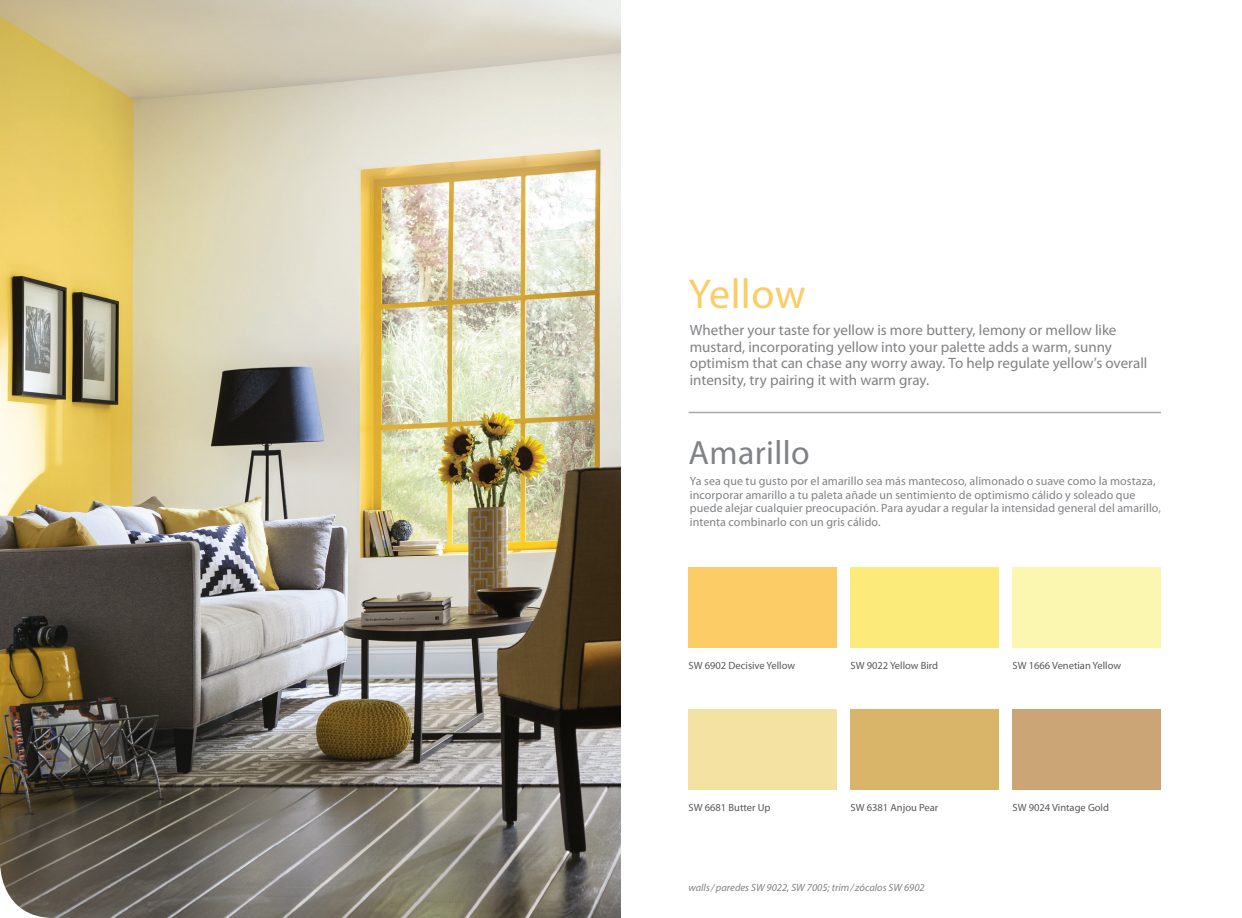
<style>
.page{position:relative;width:1242px;height:918px;background:#fff}
.page>*{position:absolute;margin:0;border:0;box-sizing:border-box;transform-origin:0 0}
.t1{font:42px "Myriad Pro";letter-spacing:.005em;color:#fccd66}
.t2{font:33.75px "Myriad Pro";letter-spacing:.01em;color:#808285}
.t3{font:15px/16.5px "Myriad Pro";color:#808285}
.t4{font:12px/13.5px "Myriad Pro";letter-spacing:.005em;color:#808285}
.t5{font:10.5px "Myriad Pro";color:#57585a}
.t6{font:italic 10.5px "Myriad Pro";color:#808285}
</style>
<div class="page">
<img style="left:0;top:0;width:621px;height:918px">
<hr style="left:688px;top:412px;width:473px;height:1px;background:#a8a9ad">
<div style="left:688px;top:567px;width:149px;height:81px;background:#fccd66"></div>
<div style="left:850px;top:567px;width:149px;height:81px;background:#fbeb7a"></div>
<div style="left:1012px;top:567px;width:149px;height:81px;background:#fbf7b0"></div>
<div style="left:688px;top:709px;width:149px;height:81px;background:#f3e2a1"></div>
<div style="left:850px;top:709px;width:149px;height:81px;background:#d9b569"></div>
<div style="left:1012px;top:709px;width:149px;height:81px;background:#cba576"></div>
<h1 class="t1" style="left:688px;top:271px;width:119px">Yellow</h1>
<p class="t3" style="left:690px;top:322px;width:459px">Whether your taste for yellow is more buttery, lemony or mellow like mustard, incorporating yellow into your palette adds a warm, sunny optimism that can chase any worry away. To help regulate yellow’s overall intensity, try pairing it with warm gray.</p>
<h2 class="t2" style="left:688px;top:434px;width:123px">Amarillo</h2>
<p class="t4" style="left:690px;top:475px;width:473px">Ya sea que tu gusto por el amarillo sea más mantecoso, alimonado o suave como la mostaza, incorporar amarillo a tu paleta añade un sentimiento de optimismo cálido y soleado que puede alejar cualquier preocupación. Para ayudar a regular la intensidad general del amarillo, intenta combinarlo con un gris cálido.</p>
<p class="t5" style="left:688px;top:660px;width:108px">SW 6902 Decisive Yellow</p>
<p class="t5" style="left:851px;top:660px;width:89px">SW 9022 Yellow Bird</p>
<p class="t5" style="left:1013px;top:660px;width:110px">SW 1666 Venetian Yellow</p>
<p class="t5" style="left:689px;top:802px;width:84px">SW 6681 Butter Up</p>
<p class="t5" style="left:851px;top:802px;width:89px">SW 6381 Anjou Pear</p>
<p class="t5" style="left:1013px;top:802px;width:98px">SW 9024 Vintage Gold</p>
<p class="t6" style="left:688px;top:881px;width:238px">walls/paredes SW 9022, SW 7005; trim/ zócalos SW 6902</p>
</div>
